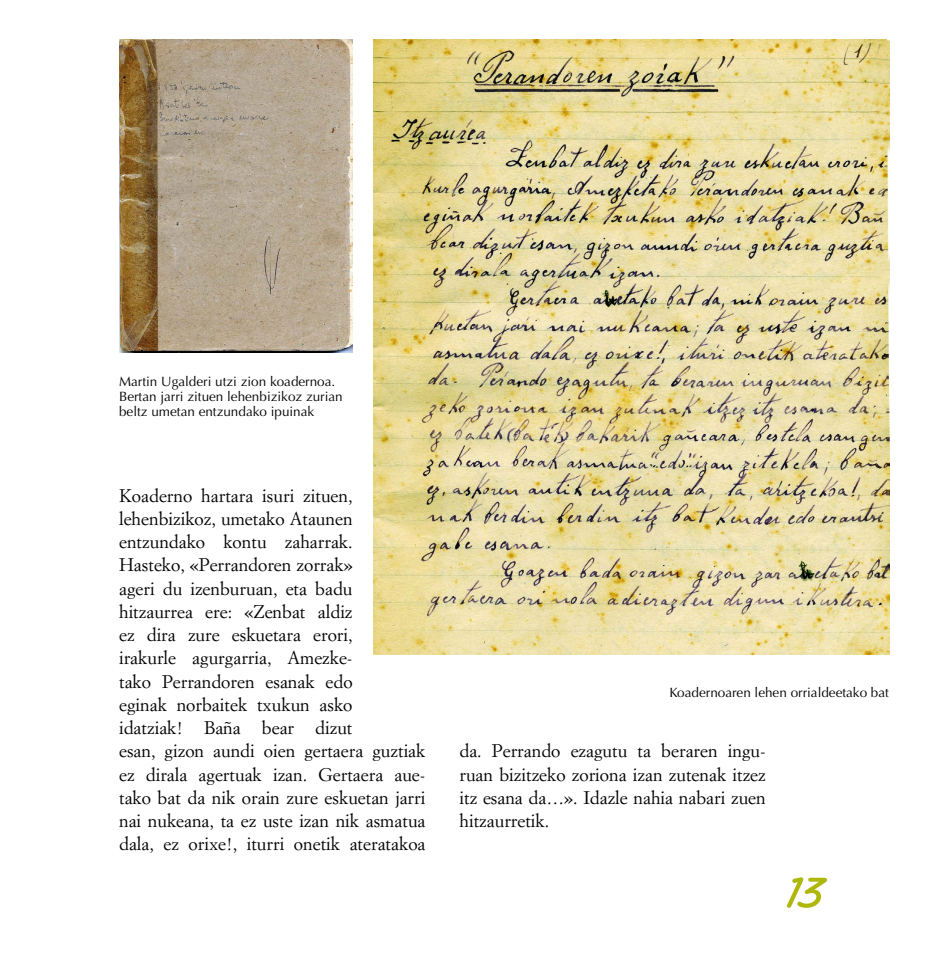
<style>
.page{position:relative;width:936px;height:978px;background:#fff}
.page>*{position:absolute;margin:0;border:0;box-sizing:border-box;transform-origin:0 0}
.t1{font:54px "Santa Fe Let Plain";color:#afb70a}
.t2{font:18px/23.2px "Simoncini Garamond";color:#000;text-align:justify}
.t3{font:13.5px/15px "Optima";color:#000}
</style>
<div class="page">
<img style="left:119px;top:40px;width:233px;height:312px">
<img style="left:374px;top:40px;width:514px;height:615px">
<p class="t3" style="left:119px;top:374px;width:225px">Martin Ugalderi utzi zion koadernoa.<br>Bertan jarri zituen lehenbizikoz zurian beltz umetan entzundako ipuinak</p>
<p class="t2" style="left:119px;top:483px;width:308px;text-align:left">Koaderno hartara isuri zituen, lehenbizikoz, umetako Ataunen entzundako kontu zaharrak.<br>Hasteko, «Perrandoren zorrak»<br>ageri du izenburuan, eta badu hitzaurrea ere: «Zenbat aldiz<br>ez dira zure eskuetara erori,<br>irakurle agurgarria, Amezke-<br>tako Perrandoren esanak edo<br>eginak norbaitek txukun asko<br>idatziak! Baña bear dizut<br>esan, gizon aundi oien gertaera guztiak ez dirala agertuak izan. Gertaera aue&shy;tako bat da nik orain zure eskuetan jarri nai nukeana, ta ez uste izan nik asmatua dala, ez orixe!, iturri onetik ateratakoa</p>
<p class="t3" style="left:669px;top:685px;width:221px">Koadernoaren lehen orrialdeetako bat</p>
<p class="t2" style="left:459px;top:739px;width:308px">da. Perrando ezagutu ta beraren ingu&shy;ruan bizitzeko zoriona izan zutenak itzez itz esana da…». Idazle nahia nabari zuen hitzaurretik.</p>
<h1 class="t1" style="left:787px;top:871px;width:37px">13</h1>
</div>
